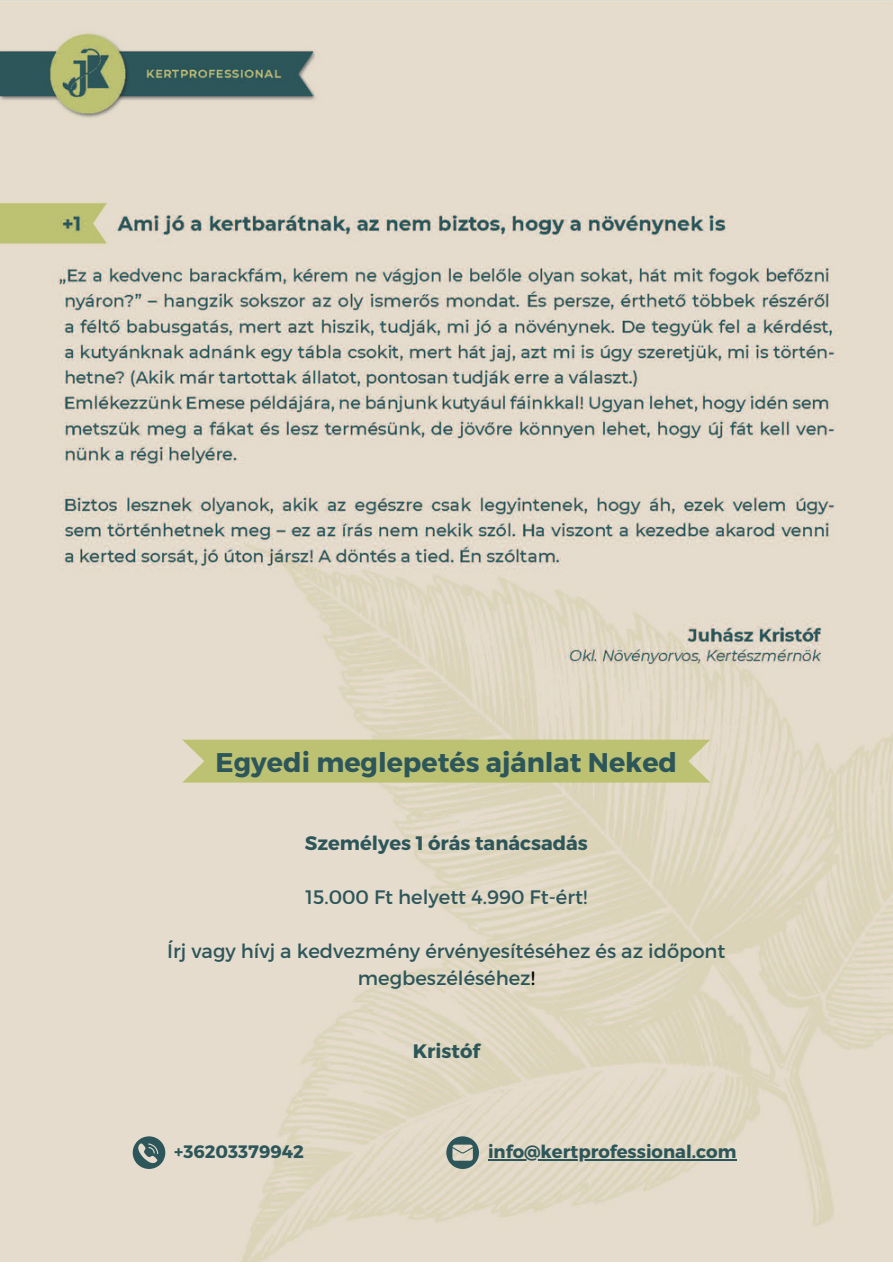
<style>
.page{position:relative;width:893px;height:1264px;background:#fff}
.page>*{position:absolute;margin:0;border:0;box-sizing:border-box;transform-origin:0 0}
.t1{font:700 27px "Montserrat";color:#2d565a}
.t2{font:19.5px/27px "Montserrat";color:#2d565a;text-align:center}
.t3{font:700 19.5px "Montserrat";color:#2d565a}
.t4{font:700 18px "Montserrat";color:#2d565a}
.s1{color:#000}
</style>
<div class="page">
<img style="left:0;top:0;width:892px;height:1261px">
<div style="left:182px;top:739px;width:528px;height:43px;background:#bdc272"></div>
<svg style="left:133px;top:1136px;width:32px;height:32px"></svg>
<svg style="left:446px;top:1136px;width:33px;height:32px"></svg>
<hr style="left:488px;top:1159px;width:248px;height:1px;background:#2d565a">
<p class="t1" style="left:215px;top:744px;width:463px">Egyedi meglepetés ajánlat Neked</p>
<p class="t3" style="left:305px;top:830px;width:284px">Személyes 1 órás tanácsadás</p>
<p class="t2" style="left:305px;top:883px;width:283px">15.000 Ft helyett 4.990 Ft-ért!</p>
<p class="t2" style="left:167px;top:937px;width:559px">Írj vagy hívj a kedvezmény érvényesítéséhez és az időpont megbeszéléséhez<span class="s1">!</span></p>
<p class="t3" style="left:412px;top:1038px;width:69px">Kristóf</p>
<p class="t4" style="left:174px;top:1140px;width:131px">+36203379942</p>
<p class="t4" style="left:488px;top:1140px;width:250px">info@kertprofessional.com</p>
</div>
